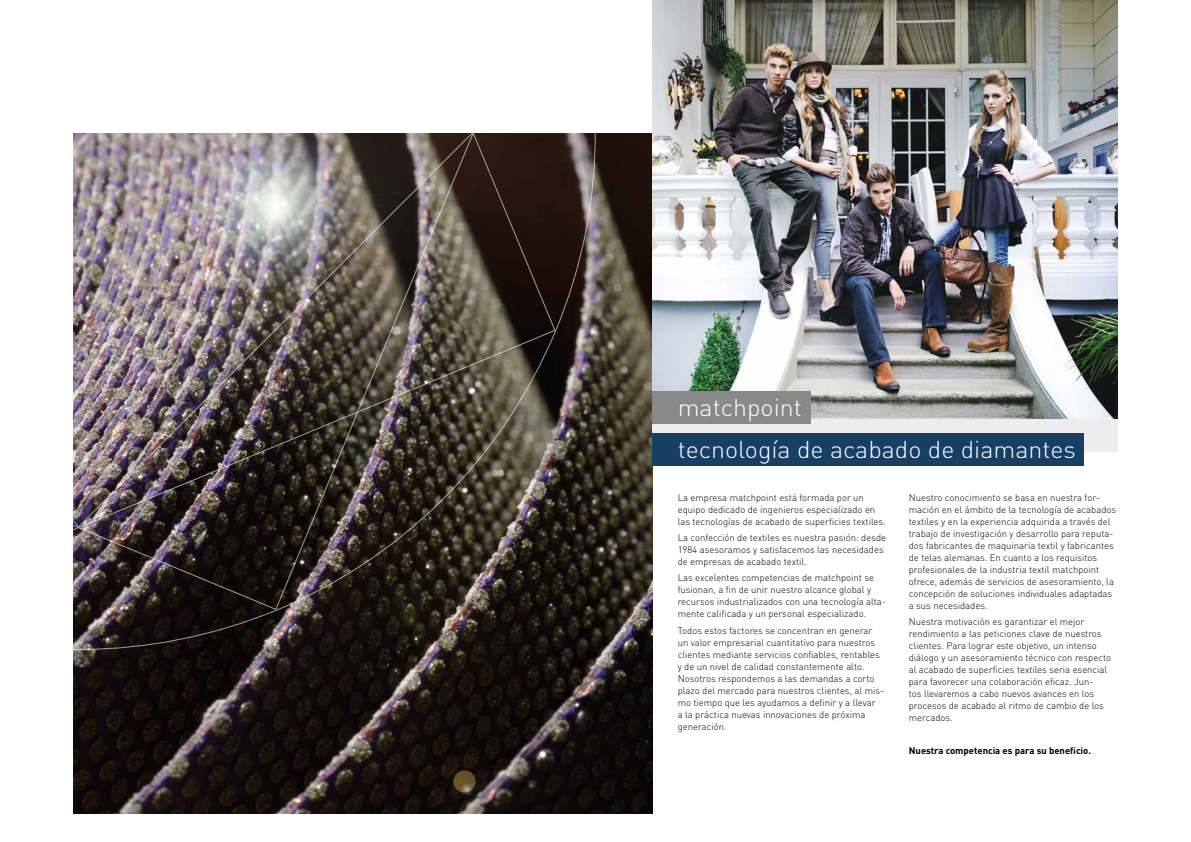
<style>
.page{position:relative;width:1191px;height:842px;background:#fff}
.page>*{position:absolute;margin:0;border:0;box-sizing:border-box;transform-origin:0 0}
.t1{font:300 24px/42.1px "DIN";color:#fff;scale:1.04 1}
.t2{font:300 9.5px/12px "DIN";color:#000}
.t3{font:700 9.5px "DIN";color:#000}
</style>
<div class="page">
<img style="left:74px;top:133px;width:578px;height:681px">
<div style="left:652px;top:0;width:465px;height:451px;background:#ededed"></div>
<img style="left:652px;top:0;width:465px;height:418px">
<img style="left:73px;top:133px;width:538px;height:531px">
<div style="left:652px;top:391px;width:159px;height:33px;background:#8a8989"></div>
<div style="left:652px;top:433px;width:431px;height:33px;background:#173f64"></div>
<h1 class="t1" style="left:677px;top:386px;width:384px">matchpoint<br>tecnología de acabado de diamantes</h1>
<p class="t2" style="left:677px;top:491px;width:209px">La empresa matchpoint está formada por un equipo dedicado de ingenieros especializado en las tecnologías de acabado de superficies textiles.</p>
<p class="t2" style="left:677px;top:532px;width:210px">La confección de textiles es nuestra pasión: desde<br>1984 asesoramos y satisfacemos las necesidades de empresas de acabado textil.</p>
<p class="t2" style="left:677px;top:572px;width:210px">Las excelentes competencias de matchpoint se fusionan, a fin de unir nuestro alcance global y recursos industrializados con una tecnología alta&shy;mente calificada y un personal especializado.</p>
<p class="t2" style="left:677px;top:624px;width:208px">Todos estos factores se concentran en generar un valor empresarial cuantitativo para nuestros clientes mediante servicios confiables, rentables y de un nivel de calidad constantemente alto.<br>Nosotros respondemos a las demandas a corto plazo del mercado para nuestros clientes, al mis&shy;mo tiempo que les ayudamos a definir y a llevar<br>a la práctica nuevas innovaciones de próxima generación.</p>
<p class="t2" style="left:909px;top:491px;width:209px">Nuestro conocimiento se basa en nuestra for&shy;mación en el ámbito de la tecnología de acabados textiles y en la experiencia adquirida a través del trabajo de investigación y desarrollo para reputa&shy;dos fabricantes de maquinaria textil y fabricantes de telas alemanas. En cuanto a los requisitos profesionales de la industria textil matchpoint ofrece, además de servicios de asesoramiento, la concepción de soluciones individuales adaptadas a sus necesidades.</p>
<p class="t2" style="left:909px;top:616px;width:204px">Nuestra motivación es garantizar el mejor rendimiento a las peticiones clave de nuestros clientes. Para lograr este objetivo, un intenso diálogo y un asesoramiento técnico con respecto al acabado de superficies textiles seria esencial para favorecer una colaboración eficaz. Jun-<br>tos llevaremos a cabo nuevos avances en los procesos de acabado al ritmo de cambio de los mercados.</p>
<p class="t3" style="left:909px;top:744px;width:184px">Nuestra competencia es para su beneficio.</p>
</div>
